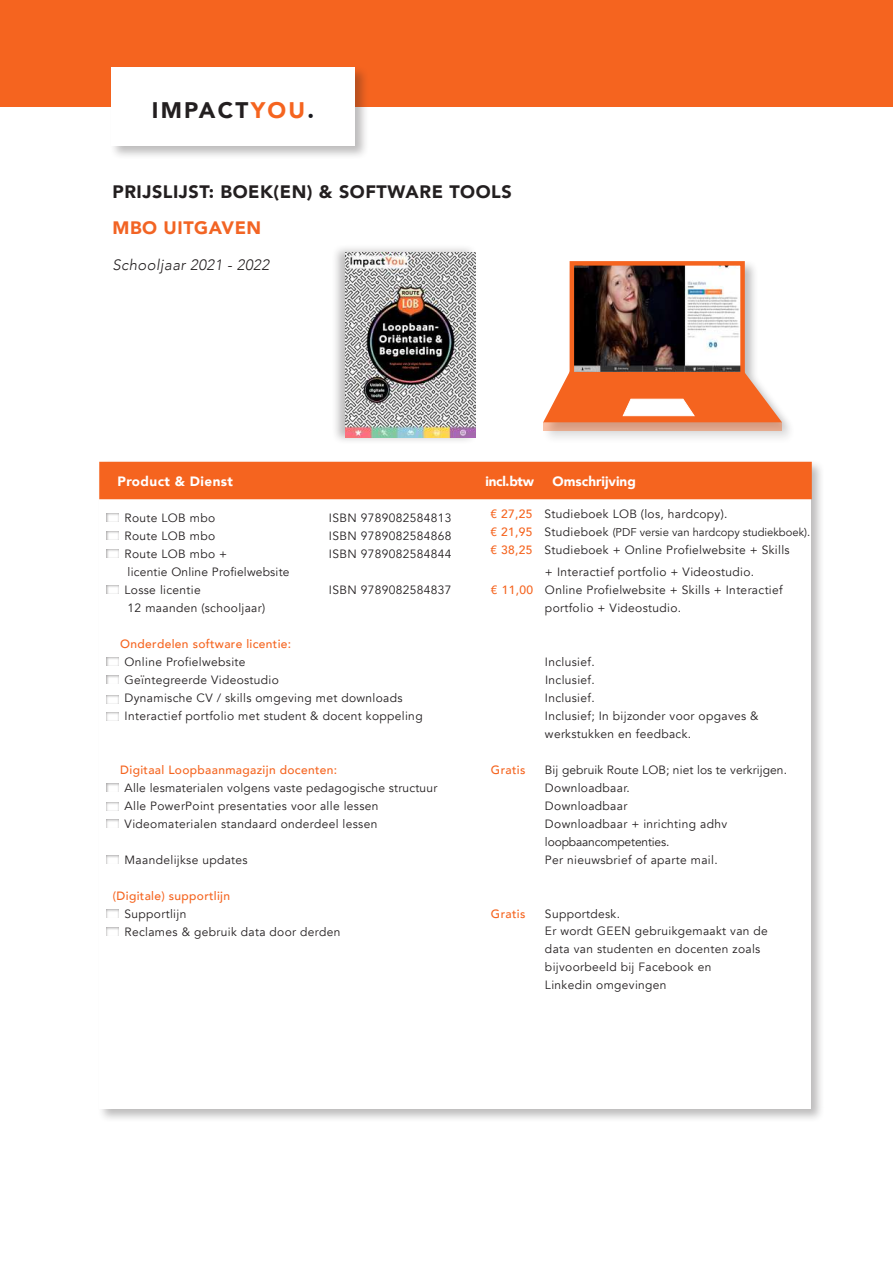
<style>
.page{position:relative;width:893px;height:1263px;background:#fff}
.page>*{position:absolute;margin:0;border:0;box-sizing:border-box;transform-origin:0 0}
.t1{font:900 22.5px "Avenir";letter-spacing:.1em;color:#231f20}
.t2{font:900 18px "Avenir";letter-spacing:.03em;color:#231f20}
.t3{font:900 18px "Avenir";letter-spacing:.03em;color:#f26424}
.t4{font:italic 300 15px "Avenir";letter-spacing:.025em;color:#231f20}
.t5{font:900 13.5px "Avenir";color:#fff}
.t6{font:900 13.5px "Avenir";letter-spacing:.03em;color:#fff}
.t7{font:12px/18px "Avenir";letter-spacing:.03em;color:#231f20}
.t8{font:500 12px "Avenir";letter-spacing:.03em;color:#f5641f}
.t9{font:12px "Avenir";letter-spacing:.01em;color:#231f20}
.t10{font:11.25px "Avenir";color:#231f20}
.s1{color:#f5641f}
.s2{color:#191a1f}
.s3{font-weight:500;color:#f5641f}
.s4{font-weight:500;font-size:12px;color:#f5641f}
.s5{font-size:12px}
</style>
<div class="page">
<div style="left:97px;top:459px;width:728px;height:664px;background:#231f20;opacity:.3"></div>
<div style="left:99px;top:462px;width:712px;height:647px;background:#fff"></div>
<div style="left:99px;top:462px;width:713px;height:37px;background:#f5641f"></div>
<div style="left:0;top:0;width:893px;height:106px;background:#f5641f"></div>
<div style="left:109px;top:65px;width:260px;height:95px;background:#231f20;opacity:.3"></div>
<div style="left:111px;top:68px;width:244px;height:78px;background:#fff"></div>
<div style="left:541px;top:259px;width:255px;height:186px;background:#231f20;opacity:.3"></div>
<svg style="left:541px;top:368px;width:244px;height:56px"></svg>
<img style="left:575px;top:266px;width:165px;height:106px">
<div style="left:570px;top:261px;width:175px;height:119px;border:4px solid #f5641f"></div>
<div style="left:543px;top:422px;width:239px;height:9px;background:#dba085"></div>
<div style="left:331px;top:244px;width:147px;height:201px;background:#231f20;opacity:.3"></div>
<img style="left:345px;top:252px;width:131px;height:185px">
<div style="left:104px;top:511px;width:15px;height:11px;background:#231f20;opacity:.4"></div>
<div style="left:104px;top:583px;width:15px;height:11px;background:#231f20;opacity:.4"></div>
<div style="left:104px;top:547px;width:15px;height:11px;background:#231f20;opacity:.4"></div>
<div style="left:104px;top:655px;width:15px;height:11px;background:#231f20;opacity:.4"></div>
<div style="left:104px;top:674px;width:15px;height:10px;background:#231f20;opacity:.4"></div>
<div style="left:104px;top:529px;width:15px;height:11px;background:#231f20;opacity:.4"></div>
<div style="left:104px;top:710px;width:15px;height:11px;background:#231f20;opacity:.4"></div>
<div style="left:104px;top:782px;width:15px;height:10px;background:#231f20;opacity:.4"></div>
<div style="left:104px;top:818px;width:15px;height:10px;background:#231f20;opacity:.4"></div>
<div style="left:104px;top:800px;width:15px;height:11px;background:#231f20;opacity:.4"></div>
<div style="left:104px;top:854px;width:15px;height:10px;background:#231f20;opacity:.4"></div>
<div style="left:104px;top:908px;width:15px;height:10px;background:#231f20;opacity:.4"></div>
<div style="left:104px;top:926px;width:15px;height:10px;background:#231f20;opacity:.4"></div>
<div style="left:104px;top:693px;width:15px;height:11px;background:#231f20;opacity:.4"></div>
<h1 class="t1" style="left:152px;top:91px;width:164px">IMPACT<span class="s1">YOU</span><span class="s2">.</span></h1>
<h2 class="t2" style="left:112px;top:176px;width:401px">PRIJSLIJST: BOEK(EN) &amp; SOFTWARE TOOLS</h2>
<h2 class="t3" style="left:112px;top:212px;width:150px">MBO UITGAVEN</h2>
<p class="t4" style="left:112px;top:256px;width:158px">Schooljaar 2021 - 2022</p>
<p class="t6" style="left:117px;top:470px;width:117px">Product &amp; Dienst</p>
<p class="t5" style="left:485px;top:470px;width:50px">incl.btw</p>
<p class="t5" style="left:553px;top:470px;width:85px">Omschrijving</p>
<p class="t7" style="left:113px;top:509px;width:104px">- Route LOB mbo</p>
<p class="t7" style="left:329px;top:509px;width:124px">ISBN 9789082584813</p>
<p class="t7" style="left:113px;top:527px;width:104px">- Route LOB mbo</p>
<p class="t7" style="left:329px;top:527px;width:124px">ISBN 9789082584868</p>
<p class="t7" style="left:113px;top:545px;width:116px">- Route LOB mbo +</p>
<p class="t7" style="left:329px;top:545px;width:124px">ISBN 9789082584844</p>
<p class="t7" style="left:490px;top:505px;width:239px"><span class="s3">€ 27,25</span> Studieboek LOB (los, hardcopy).</p>
<p class="t10" style="left:490px;top:525px;width:321px"><span class="s4">€ 21,95</span> <span class="s5">Studieboek</span> (PDF versie van hardcopy studiekboek).</p>
<p class="t7" style="left:490px;top:541px;width:301px"><span class="s3">€ 38,25</span> Studieboek + Online Profielwebsite + Skills</p>
<p class="t7" style="left:128px;top:563px;width:163px">licentie Online Profielwebsite</p>
<p class="t7" style="left:545px;top:563px;width:211px">+ Interactief portfolio + Videostudio.</p>
<p class="t7" style="left:113px;top:581px;width:89px">- Losse licentie</p>
<p class="t7" style="left:329px;top:581px;width:124px">ISBN 9789082584837</p>
<p class="t7" style="left:491px;top:581px;width:293px"><span class="s3">€ 11,00</span> Online Profielwebsite + Skills + Interactief</p>
<p class="t7" style="left:128px;top:599px;width:139px">12 maanden (schooljaar)</p>
<p class="t7" style="left:545px;top:599px;width:138px">portfolio + Videostudio.</p>
<p class="t8" style="left:120px;top:633px;width:172px">Onderdelen software licentie:</p>
<p class="t7" style="left:113px;top:653px;width:134px">- Online Profielwebsite</p>
<p class="t7" style="left:545px;top:653px;width:51px">Inclusief.</p>
<p class="t7" style="left:113px;top:671px;width:167px">- Geïntegreerde Videostudio</p>
<p class="t7" style="left:545px;top:671px;width:51px">Inclusief.</p>
<p class="t7" style="left:113px;top:689px;width:291px">- Dynamische CV / skills omgeving met downloads</p>
<p class="t7" style="left:545px;top:689px;width:51px">Inclusief.</p>
<p class="t7" style="left:113px;top:707px;width:311px">- Interactief portfolio met student &amp; docent koppeling</p>
<p class="t7" style="left:545px;top:707px;width:215px">Inclusief; In bijzonder voor opgaves &amp; werkstukken en feedback.</p>
<p class="t8" style="left:120px;top:759px;width:218px">Digitaal Loopbaanmagazijn docenten:</p>
<p class="t8" style="left:491px;top:759px;width:36px">Gratis</p>
<p class="t9" style="left:545px;top:763px;width:244px">Bij gebruik Route LOB; niet los te verkrijgen.</p>
<p class="t7" style="left:113px;top:779px;width:326px">- Alle lesmaterialen volgens vaste pedagogische structuur</p>
<p class="t7" style="left:545px;top:779px;width:86px">Downloadbaar.</p>
<p class="t7" style="left:113px;top:797px;width:267px">- Alle PowerPoint presentaties voor alle lessen</p>
<p class="t7" style="left:545px;top:797px;width:84px">Downloadbaar</p>
<p class="t7" style="left:113px;top:815px;width:266px">- Videomaterialen standaard onderdeel lessen</p>
<p class="t7" style="left:545px;top:815px;width:184px">Downloadbaar + inrichting adhv loopbaancompetenties.</p>
<p class="t7" style="left:113px;top:851px;width:136px">- Maandelijkse updates</p>
<p class="t7" style="left:545px;top:851px;width:174px">Per nieuwsbrief of aparte mail.</p>
<p class="t8" style="left:113px;top:885px;width:119px">(Digitale) supportlijn</p>
<p class="t7" style="left:113px;top:905px;width:75px">- Supportlijn</p>
<p class="t8" style="left:491px;top:903px;width:36px">Gratis</p>
<p class="t7" style="left:545px;top:905px;width:77px">Supportdesk.</p>
<p class="t7" style="left:113px;top:923px;width:229px">- Reclames &amp; gebruik data door derden</p>
<p class="t7" style="left:545px;top:922px;width:224px">Er wordt GEEN gebruikgemaakt van de data van studenten en docenten zoals bijvoorbeeld bij Facebook en<br>Linkedin omgevingen</p>
</div>
